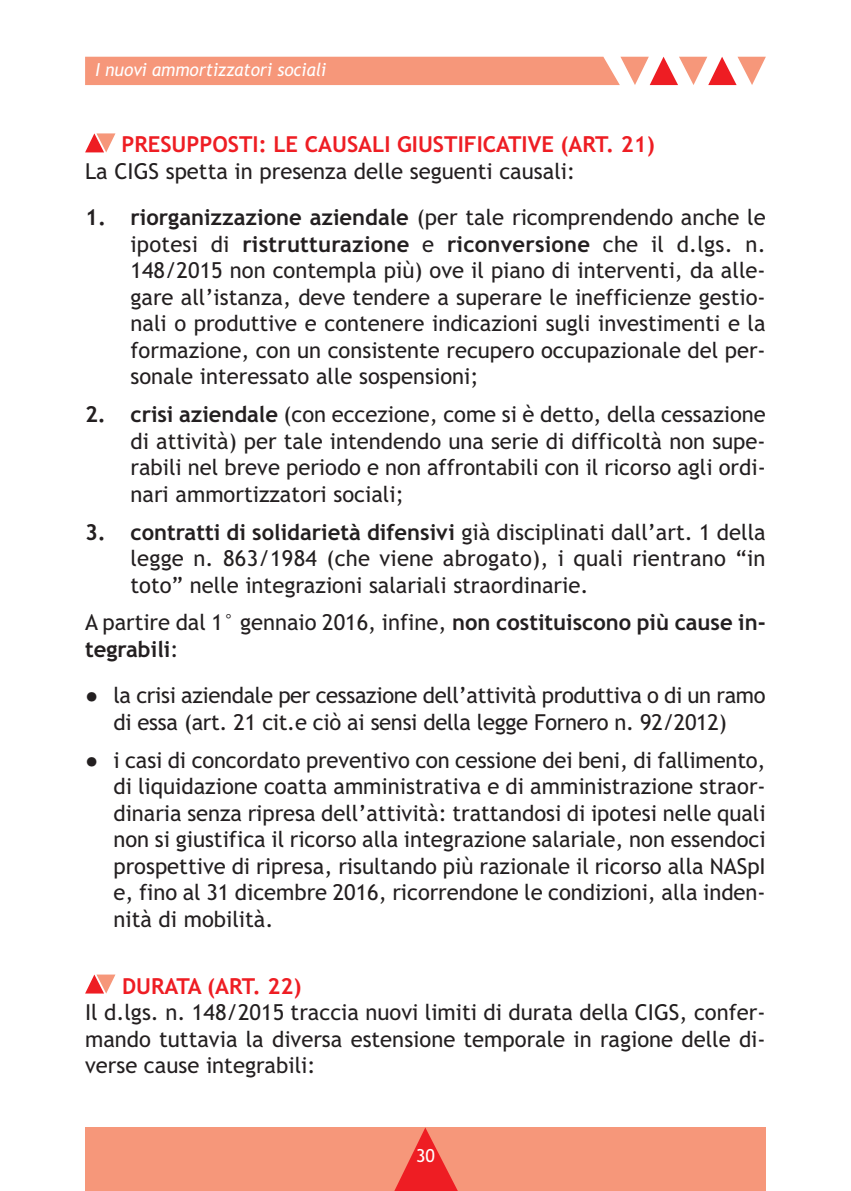
<style>
.page{position:relative;width:851px;height:1191px;background:#fff}
.page>*{position:absolute;margin:0;border:0;box-sizing:border-box;transform-origin:0 0}
.t1{font:22px/26.4px "Trebuchet MS";color:#231f20;text-align:justify}
.t2{font:700 22px/26.4px "Trebuchet MS";color:#231f20}
.t3{font:700 22px "Trebuchet MS";color:#ee1d23}
.t4{font:italic 18px "Trebuchet MS";color:#fff;scale:.95 1}
.t5{font:18px "Trebuchet MS";color:#fff}
.s1{font-weight:700}
.s2{font-weight:400}
</style>
<div class="page">
<div style="left:85px;top:1127px;width:680px;height:64px;background:#f6977a"></div>
<svg style="left:85px;top:133px;width:30px;height:19px"></svg>
<svg style="left:85px;top:974px;width:30px;height:19px"></svg>
<svg style="left:85px;top:57px;width:680px;height:28px;background:#f69e86"></svg>
<svg style="left:394px;top:1127px;width:64px;height:64px"></svg>
<p class="t4" style="left:95px;top:62px;width:245px">I nuovi ammortizzatori sociali</p>
<p class="t3" style="left:121px;top:136px;width:534px">PRESUPPOSTI: LE CAUSALI GIUSTIFICATIVE (ART. 21)</p>
<p class="t1" style="left:85px;top:160px;width:491px">La CIGS spetta in presenza delle seguenti causali:</p>
<p class="t1" style="left:130px;top:206px;width:636px;text-indent:-45px"><span class="s1">1. riorganizzazione aziendale</span> (per tale ricomprendendo anche le ipotesi di <span class="s1">ristrutturazione</span> e <span class="s1">riconversione</span> che il d.lgs. n.<br>148/2015 non contempla più) ove il piano di interventi, da alle&shy;gare all’istanza, deve tendere a superare le inefficienze gestio&shy;nali o produttive e contenere indicazioni sugli investimenti e la formazione, con un consistente recupero occupazionale del per&shy;sonale interessato alle sospensioni;</p>
<p class="t1" style="left:130px;top:403px;width:636px;text-indent:-45px"><span class="s1">2. crisi aziendale</span> (con eccezione, come si è detto, della cessazione di attività) per tale intendendo una serie di difficoltà non supe&shy;rabili nel breve periodo e non affrontabili con il ricorso agli ordi&shy;nari ammortizzatori sociali;</p>
<p class="t1" style="left:130px;top:520px;width:636px;text-indent:-45px"><span class="s1">3. contratti di solidarietà difensivi</span> già disciplinati dall’art. 1 della legge n. 863/1984 (che viene abrogato), i quali rientrano “in toto” nelle integrazioni salariali straordinarie.</p>
<p class="t2" style="left:85px;top:611px;width:682px"><span class="s2">A partire dal 1° gennaio 2016, infine,</span> non costituiscono più cause in&shy;tegrabili<span class="s2">:</span></p>
<p class="t1" style="left:85px;top:684px;width:682px;text-align:center">● la crisi aziendale per cessazione dell’attività produttiva o di un ramo di essa (art. 21 cit.e ciò ai sensi della legge Fornero n. 92/2012)</p>
<p class="t1" style="left:113px;top:748px;width:653px;text-indent:-28px">● i casi di concordato preventivo con cessione dei beni, di fallimento, di liquidazione coatta amministrativa e di amministrazione straor&shy;dinaria senza ripresa dell’attività: trattandosi di ipotesi nelle quali non si giustifica il ricorso alla integrazione salariale, non essendoci prospettive di ripresa, risultando più razionale il ricorso alla NASpI e, fino al 31 dicembre 2016, ricorrendone le condizioni, alla inden&shy;nità di mobilità.</p>
<p class="t3" style="left:122px;top:977px;width:181px">DURATA (ART. 22)</p>
<p class="t1" style="left:85px;top:1001px;width:682px">Il d.lgs. n. 148/2015 traccia nuovi limiti di durata della CIGS, confer&shy;mando tuttavia la diversa estensione temporale in ragione delle di&shy;verse cause integrabili:</p>
<p class="t5" style="left:416px;top:1148px;width:20px">30</p>
</div>
